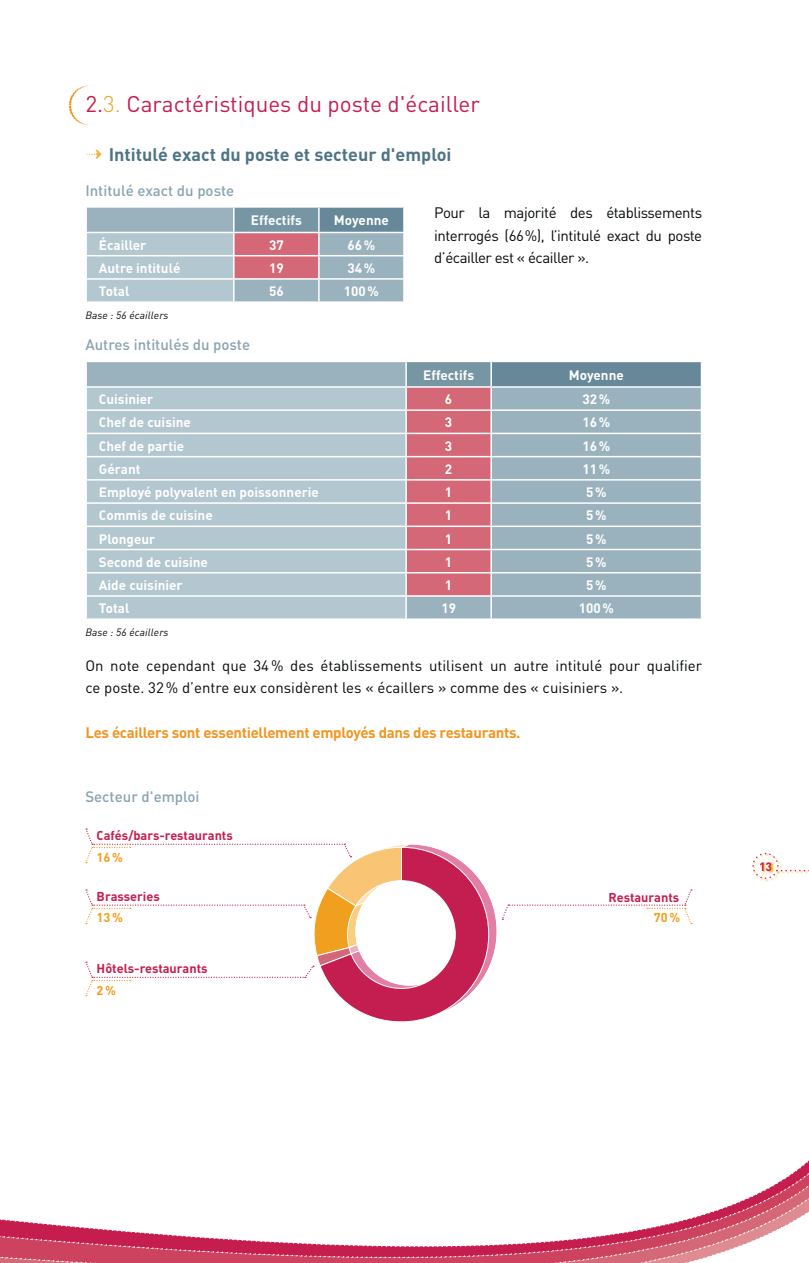
<style>
.page{position:relative;width:809px;height:1263px;background:#fff}
.page>*{position:absolute;margin:0;border:0;box-sizing:border-box;transform-origin:0 0}
.t1{font:22.5px "DIN";color:#c51e4f}
.t2{font:700 18px "DIN";color:#4e7484}
.t3{font:15px/22.5px "DIN";color:#040809}
.t4{font:700 15px "DIN";letter-spacing:-.02em;color:#f19520}
.t5{font:500 15px "DIN";color:#88a3b1}
.t6{font:700 13.5px "DIN";color:#fff}
.t7{font:700 12.75px "DIN";color:#c51e4e}
.t8{font:700 12.75px "DIN";color:#f39e1e}
.t9{font:700 12px "DIN";color:#c51e4e}
.t10{font:italic 10.5px "DIN";letter-spacing:.01em;color:#040809}
.s1{font-weight:300;color:#f39e1e}
.s2{font-weight:300;color:#f19520}
.s3{font-family:"Distro II Bats";font-weight:400;color:#f8b03d}
</style>
<div class="page">
<svg style="left:0;top:1161px;width:808px;height:102px"></svg>
<svg style="left:68px;top:85px;width:27px;height:40px"></svg>
<img style="left:761px;top:880px;width:12px;height:2px">
<svg style="left:752px;top:852px;width:57px;height:28px"></svg>
<img style="left:760px;top:863px;width:14px;height:10px">
<svg style="left:86px;top:207px;width:318px;height:95px;background:#a9b0bb"></svg>
<hr style="left:234px;top:301px;width:85px;height:2px;background:#fff">
<div style="left:87px;top:362px;width:613px;height:256px;background:#99b2be"></div>
<div style="left:406px;top:361px;width:85px;height:26px;background:#7696a4"></div>
<div style="left:491px;top:361px;width:210px;height:26px;background:#668898"></div>
<div style="left:87px;top:388px;width:318px;height:230px;background:#b3c7d0"></div>
<div style="left:407px;top:388px;width:83px;height:207px;background:#d46876"></div>
<hr style="left:406px;top:361px;width:85px;height:1px;background:#fff">
<hr style="left:405px;top:362px;width:2px;height:24px;background:#fff">
<hr style="left:491px;top:361px;width:211px;height:1px;background:#fff">
<hr style="left:490px;top:362px;width:2px;height:24px;background:#fff">
<hr style="left:700px;top:362px;width:2px;height:24px;background:#fff">
<hr style="left:85px;top:386px;width:321px;height:2px;background:#fff">
<hr style="left:85px;top:409px;width:321px;height:2px;background:#fff">
<hr style="left:491px;top:409px;width:211px;height:2px;background:#fff">
<hr style="left:85px;top:433px;width:321px;height:1px;background:#fff">
<hr style="left:491px;top:433px;width:211px;height:1px;background:#fff">
<hr style="left:85px;top:456px;width:321px;height:1px;background:#fff">
<hr style="left:491px;top:456px;width:211px;height:1px;background:#fff">
<hr style="left:85px;top:479px;width:321px;height:2px;background:#fff">
<hr style="left:491px;top:479px;width:211px;height:2px;background:#fff">
<hr style="left:85px;top:502px;width:321px;height:2px;background:#fff">
<hr style="left:491px;top:502px;width:211px;height:2px;background:#fff">
<hr style="left:85px;top:526px;width:321px;height:1px;background:#fff">
<hr style="left:491px;top:526px;width:211px;height:1px;background:#fff">
<hr style="left:85px;top:549px;width:321px;height:1px;background:#fff">
<hr style="left:491px;top:549px;width:211px;height:1px;background:#fff">
<hr style="left:85px;top:572px;width:321px;height:2px;background:#fff">
<hr style="left:491px;top:572px;width:211px;height:2px;background:#fff">
<hr style="left:85px;top:595px;width:321px;height:2px;background:#fff">
<hr style="left:491px;top:595px;width:211px;height:2px;background:#fff">
<hr style="left:491px;top:386px;width:211px;height:2px;background:#fff">
<hr style="left:406px;top:386px;width:85px;height:2px;background:#fff">
<hr style="left:405px;top:388px;width:2px;height:21px;background:#fff">
<hr style="left:490px;top:388px;width:2px;height:21px;background:#fff">
<hr style="left:406px;top:409px;width:85px;height:2px;background:#fff">
<hr style="left:405px;top:411px;width:2px;height:22px;background:#fff">
<hr style="left:490px;top:411px;width:2px;height:22px;background:#fff">
<hr style="left:406px;top:433px;width:85px;height:1px;background:#fff">
<hr style="left:405px;top:434px;width:2px;height:22px;background:#fff">
<hr style="left:490px;top:434px;width:2px;height:22px;background:#fff">
<hr style="left:406px;top:456px;width:85px;height:1px;background:#fff">
<hr style="left:405px;top:457px;width:2px;height:22px;background:#fff">
<hr style="left:490px;top:457px;width:2px;height:22px;background:#fff">
<hr style="left:406px;top:479px;width:85px;height:2px;background:#fff">
<hr style="left:405px;top:481px;width:2px;height:21px;background:#fff">
<hr style="left:490px;top:481px;width:2px;height:21px;background:#fff">
<hr style="left:406px;top:502px;width:85px;height:2px;background:#fff">
<hr style="left:405px;top:504px;width:2px;height:22px;background:#fff">
<hr style="left:490px;top:504px;width:2px;height:22px;background:#fff">
<hr style="left:406px;top:526px;width:85px;height:1px;background:#fff">
<hr style="left:405px;top:527px;width:2px;height:22px;background:#fff">
<hr style="left:490px;top:527px;width:2px;height:22px;background:#fff">
<hr style="left:406px;top:549px;width:85px;height:1px;background:#fff">
<hr style="left:405px;top:550px;width:2px;height:22px;background:#fff">
<hr style="left:490px;top:550px;width:2px;height:22px;background:#fff">
<hr style="left:406px;top:572px;width:85px;height:2px;background:#fff">
<hr style="left:405px;top:574px;width:2px;height:21px;background:#fff">
<hr style="left:490px;top:574px;width:2px;height:21px;background:#fff">
<hr style="left:406px;top:595px;width:85px;height:2px;background:#fff">
<hr style="left:405px;top:597px;width:2px;height:21px;background:#fff">
<hr style="left:490px;top:597px;width:2px;height:21px;background:#fff">
<svg style="left:85px;top:829px;width:607px;height:193px"></svg>
<h1 class="t1" style="left:85px;top:96px;width:396px">2.<span class="s1">3</span><span class="s2">.</span> Caractéristiques du poste d'écailler</h1>
<h2 class="t2" style="left:85px;top:148px;width:367px"><span class="s3">n</span> Intitulé exact du poste et secteur d'emploi</h2>
<p class="t5" style="left:85px;top:185px;width:150px">Intitulé exact du poste</p>
<p class="t6" style="left:251px;top:216px;width:52px">Effectifs</p>
<p class="t6" style="left:334px;top:216px;width:56px">Moyenne</p>
<p class="t6" style="left:99px;top:240px;width:49px">Écailler</p>
<p class="t6" style="left:269px;top:240px;width:16px">37</p>
<p class="t6" style="left:347px;top:240px;width:29px">66 %</p>
<p class="t6" style="left:99px;top:263px;width:83px">Autre intitulé</p>
<p class="t6" style="left:269px;top:263px;width:16px">19</p>
<p class="t6" style="left:347px;top:263px;width:29px">34 %</p>
<p class="t6" style="left:99px;top:286px;width:32px">Total</p>
<p class="t6" style="left:269px;top:286px;width:16px">56</p>
<p class="t6" style="left:344px;top:286px;width:37px">100 %</p>
<p class="t10" style="left:85px;top:312px;width:85px">Base : 56 écaillers</p>
<p class="t5" style="left:85px;top:340px;width:166px">Autres intitulés du poste</p>
<p class="t6" style="left:423px;top:370px;width:52px">Effectifs</p>
<p class="t6" style="left:569px;top:370px;width:56px">Moyenne</p>
<p class="t6" style="left:99px;top:395px;width:56px">Cuisinier</p>
<p class="t6" style="left:445px;top:395px;width:9px">6</p>
<p class="t6" style="left:582px;top:395px;width:29px">32 %</p>
<p class="t6" style="left:99px;top:418px;width:94px">Chef de cuisine</p>
<p class="t6" style="left:445px;top:418px;width:9px">3</p>
<p class="t6" style="left:582px;top:418px;width:29px">16 %</p>
<p class="t6" style="left:99px;top:441px;width:87px">Chef de partie</p>
<p class="t6" style="left:445px;top:441px;width:9px">3</p>
<p class="t6" style="left:582px;top:441px;width:29px">16 %</p>
<p class="t6" style="left:99px;top:464px;width:43px">Gérant</p>
<p class="t6" style="left:445px;top:464px;width:9px">2</p>
<p class="t6" style="left:582px;top:464px;width:29px">11 %</p>
<p class="t6" style="left:99px;top:487px;width:221px">Employé polyvalent en poissonnerie</p>
<p class="t6" style="left:445px;top:487px;width:9px">1</p>
<p class="t6" style="left:586px;top:487px;width:22px">5 %</p>
<p class="t6" style="left:99px;top:511px;width:115px">Commis de cuisine</p>
<p class="t6" style="left:445px;top:511px;width:9px">1</p>
<p class="t6" style="left:586px;top:511px;width:22px">5 %</p>
<p class="t6" style="left:99px;top:534px;width:58px">Plongeur</p>
<p class="t6" style="left:445px;top:534px;width:9px">1</p>
<p class="t6" style="left:586px;top:534px;width:22px">5 %</p>
<p class="t6" style="left:99px;top:557px;width:111px">Second de cuisine</p>
<p class="t6" style="left:445px;top:557px;width:9px">1</p>
<p class="t6" style="left:586px;top:557px;width:22px">5 %</p>
<p class="t6" style="left:99px;top:580px;width:85px">Aide cuisinier</p>
<p class="t6" style="left:445px;top:580px;width:9px">1</p>
<p class="t6" style="left:586px;top:580px;width:22px">5 %</p>
<p class="t6" style="left:99px;top:604px;width:32px">Total</p>
<p class="t6" style="left:441px;top:604px;width:16px">19</p>
<p class="t6" style="left:578px;top:604px;width:37px">100 %</p>
<p class="t10" style="left:85px;top:629px;width:85px">Base : 56 écaillers</p>
<p class="t3" style="left:85px;top:656px;width:618px">On note cependant que 34 % des établissements utilisent un autre intitulé pour qualifier ce poste. 32 % d’entre eux considèrent les « écaillers » comme des « cuisiniers ».</p>
<p class="t4" style="left:85px;top:728px;width:436px">Les écaillers sont essentiellement employés dans des restaurants.</p>
<p class="t3" style="left:434px;top:204px;width:269px;text-align:justify">Pour la majorité des établissements interrogés (66 %), l’intitulé exact du poste d’écailler est « écailler ».</p>
<p class="t5" style="left:85px;top:791px;width:116px">Secteur d'emploi</p>
<p class="t7" style="left:97px;top:830px;width:138px">Cafés/bars-restaurants</p>
<p class="t8" style="left:97px;top:852px;width:28px">16 %</p>
<p class="t7" style="left:97px;top:891px;width:65px">Brasseries</p>
<p class="t8" style="left:97px;top:913px;width:28px">13 %</p>
<p class="t7" style="left:97px;top:964px;width:112px">Hôtels-restaurants</p>
<p class="t8" style="left:97px;top:986px;width:21px">2 %</p>
<p class="t7" style="left:608px;top:892px;width:72px">Restaurants</p>
<p class="t8" style="left:654px;top:913px;width:28px">70 %</p>
<p class="t9" style="left:759px;top:862px;width:15px">13</p>
</div>
